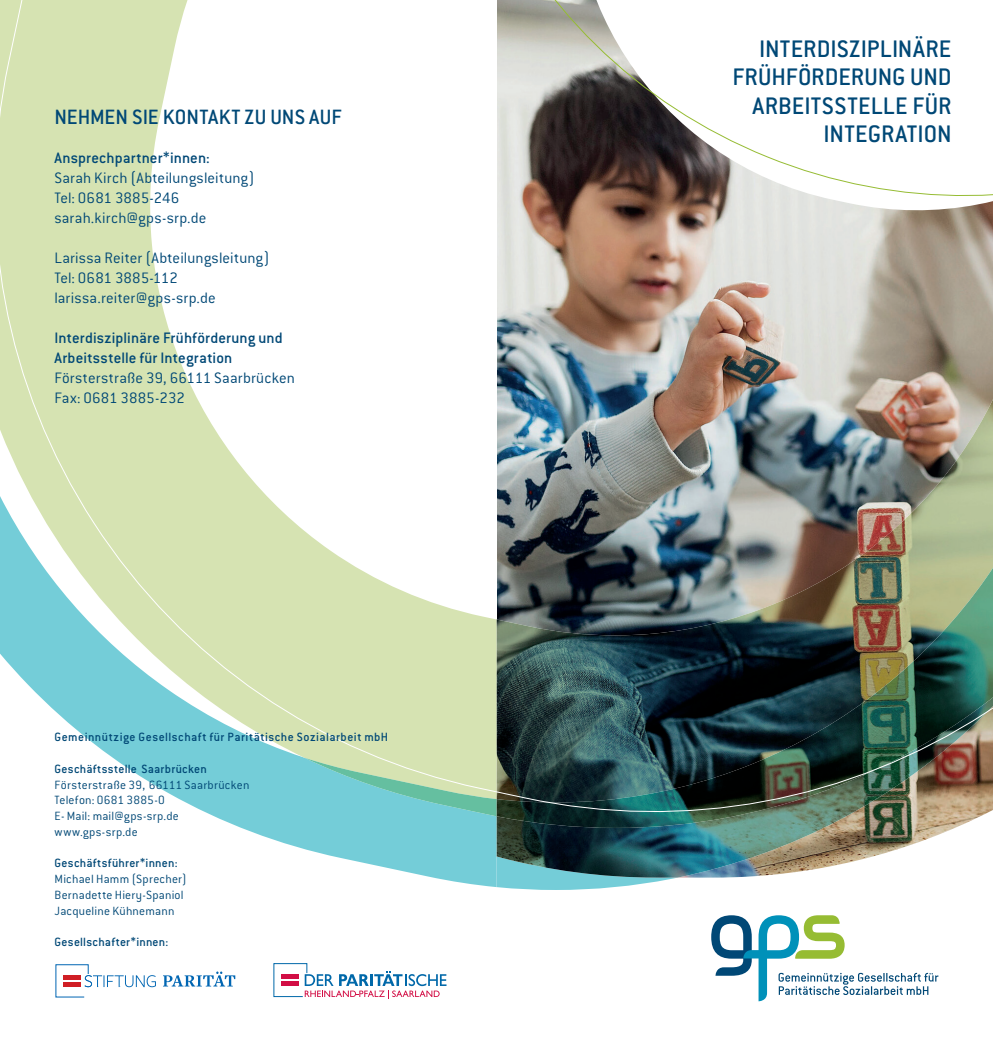
<style>
.page{position:relative;width:993px;height:1052px;background:#fff}
.page>*{position:absolute;margin:0;border:0;box-sizing:border-box;transform-origin:0 0}
.t1{font:500 26.25px/28px "Conduit ITC Std";color:#004876;text-align:right}
.t2{font:500 22.75px "Conduit ITC Std";color:#004876}
.t3{font:300 16.62px/19.9px "Conduit ITC Std";letter-spacing:.005em;color:#004876}
.t4{font:500 16.62px/19.9px "Conduit ITC Std";letter-spacing:.005em;color:#004876}
.t5{font:300 13.12px/15.8px "Conduit ITC Std";letter-spacing:.015em;color:#004876}
.t6{font:500 13.12px "Conduit ITC Std";letter-spacing:.03em;color:#004876}
</style>
<div class="page">
<svg style="left:711px;top:915px;width:227px;height:86px"></svg>
<svg style="left:163px;top:971px;width:72px;height:15px"></svg>
<svg style="left:55px;top:964px;width:101px;height:33px"></svg>
<svg style="left:273px;top:963px;width:173px;height:35px"></svg>
<svg style="left:496px;top:877px;width:181px;height:13px"></svg>
<img style="left:496px;top:833px;width:446px;height:44px">
<svg style="left:255px;top:833px;width:241px;height:54px;fill:#74cdd8"></svg>
<img style="left:0;top:0;width:992px;height:833px">
<h2 class="t2" style="left:54px;top:103px;width:289px">NEHMEN SIE KONTAKT ZU UNS AUF</h2>
<p class="t4" style="left:54px;top:148px;width:157px">Ansprechpartner*innen:</p>
<p class="t3" style="left:54px;top:168px;width:202px">Sarah Kirch (Abteilungsleitung)<br>Tel: 0681 3885-246 sarah.kirch@gps-srp.de</p>
<p class="t3" style="left:54px;top:247px;width:217px">Larissa Reiter (Abteilungsleitung)<br>Tel: 0681 3885-112 larissa.reiter@gps-srp.de</p>
<p class="t4" style="left:54px;top:327px;width:230px">Interdisziplinäre Frühförderung und<br>Arbeitsstelle für Integration</p>
<p class="t3" style="left:54px;top:367px;width:242px">Försterstraße 39, 66111 Saarbrücken<br>Fax: 0681 3885-232</p>
<p class="t6" style="left:55px;top:729px;width:335px">Gemeinnützige Gesellschaft für Paritätische Sozialarbeit mbH</p>
<p class="t6" style="left:55px;top:761px;width:154px">Geschäftsstelle Saarbrücken</p>
<p class="t5" style="left:55px;top:776px;width:196px">Försterstraße 39, 66111 Saarbrücken<br>Telefon: 0681 3885-0<br>E- Mail: mail@gps-srp.de www.gps-srp.de</p>
<p class="t6" style="left:55px;top:855px;width:124px">Geschäftsführer*innen:</p>
<p class="t5" style="left:55px;top:871px;width:134px">Michael Hamm (Sprecher)<br>Bernadette Hiery-Spaniol<br>Jacqueline Kühnemann</p>
<p class="t6" style="left:55px;top:934px;width:115px">Gesellschafter*innen:</p>
<h1 class="t1" style="left:732px;top:35px;width:221px">INTERDISZIPLINÄRE<br>FRÜHFÖRDERUNG UND<br>ARBEITSSTELLE FÜR<br>INTEGRATION</h1>
</div>
